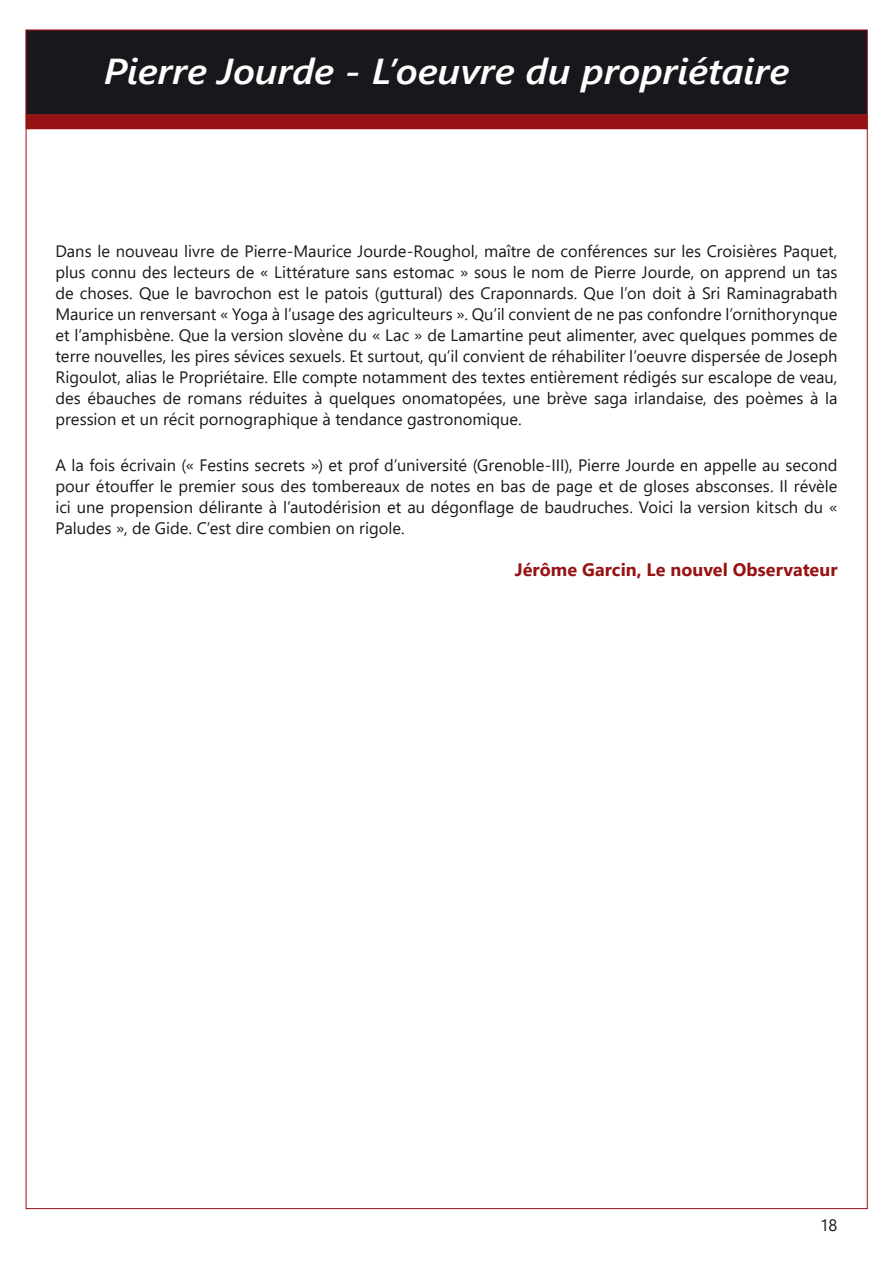
<style>
.page{position:relative;width:893px;height:1263px;background:#fff}
.page>*{position:absolute;margin:0;border:0;box-sizing:border-box;transform-origin:0 0}
.t1{font:italic 600 36px "Segoe UI";letter-spacing:-.005em;color:#fff;scale:1.1 1}
.Signature{font:700 18px "Segoe UI";letter-spacing:.005em;color:#971213}
.paragraphe{font:16.5px/21px "Segoe UI";color:#1a171c;text-align:justify}
</style>
<div class="page">
<div style="left:26px;top:30px;width:841px;height:84px;background:#1a171c"></div>
<div style="left:26px;top:114px;width:842px;height:15px;background:#971213"></div>
<h1 class="t1" style="left:104px;top:42px;width:625px">Pierre Jourde - L’oeuvre du propriétaire</h1>
<p class="paragraphe" style="left:55px;top:240px;width:784px">Dans le nouveau livre de Pierre-Maurice Jourde-Roughol, maître de conférences sur les Croisières Paquet, plus connu des lecteurs de « Littérature sans estomac » sous le nom de Pierre Jourde, on apprend un tas de choses. Que le bavrochon est le patois (guttural) des Craponnards. Que l’on doit à Sri Raminagrabath Maurice un renversant « Yoga à l’usage des agriculteurs ». Qu’il convient de ne pas confondre l’ornithorynque et l’amphisbène. Que la version slovène du « Lac » de Lamartine peut alimenter, avec quelques pommes de terre nouvelles, les pires sévices sexuels. Et surtout, qu’il convient de réhabiliter l’oeuvre dispersée de Joseph Rigoulot, alias le Propriétaire. Elle compte notamment des textes entièrement rédigés sur escalope de veau, des ébauches de romans réduites à quelques onomatopées, une brève saga irlandaise, des poèmes à la pression et un récit pornographique à tendance gastronomique.</p>
<p class="paragraphe" style="left:55px;top:454px;width:784px">A la fois écrivain (« Festins secrets ») et prof d’université (Grenoble-III), Pierre Jourde en appelle au second pour étouffer le premier sous des tombereaux de notes en bas de page et de gloses absconses. Il révèle ici une propension délirante à l’autodérision et au dégonflage de baudruches. Voici la version kitsch du « Paludes », de Gide. C’est dire combien on rigole.</p>
<p class="Signature" style="left:515px;top:555px;width:324px">Jérôme Garcin, Le nouvel Observateur</p>
<p class="paragraphe" style="left:820px;top:1215px;width:19px">18</p>
</div>
